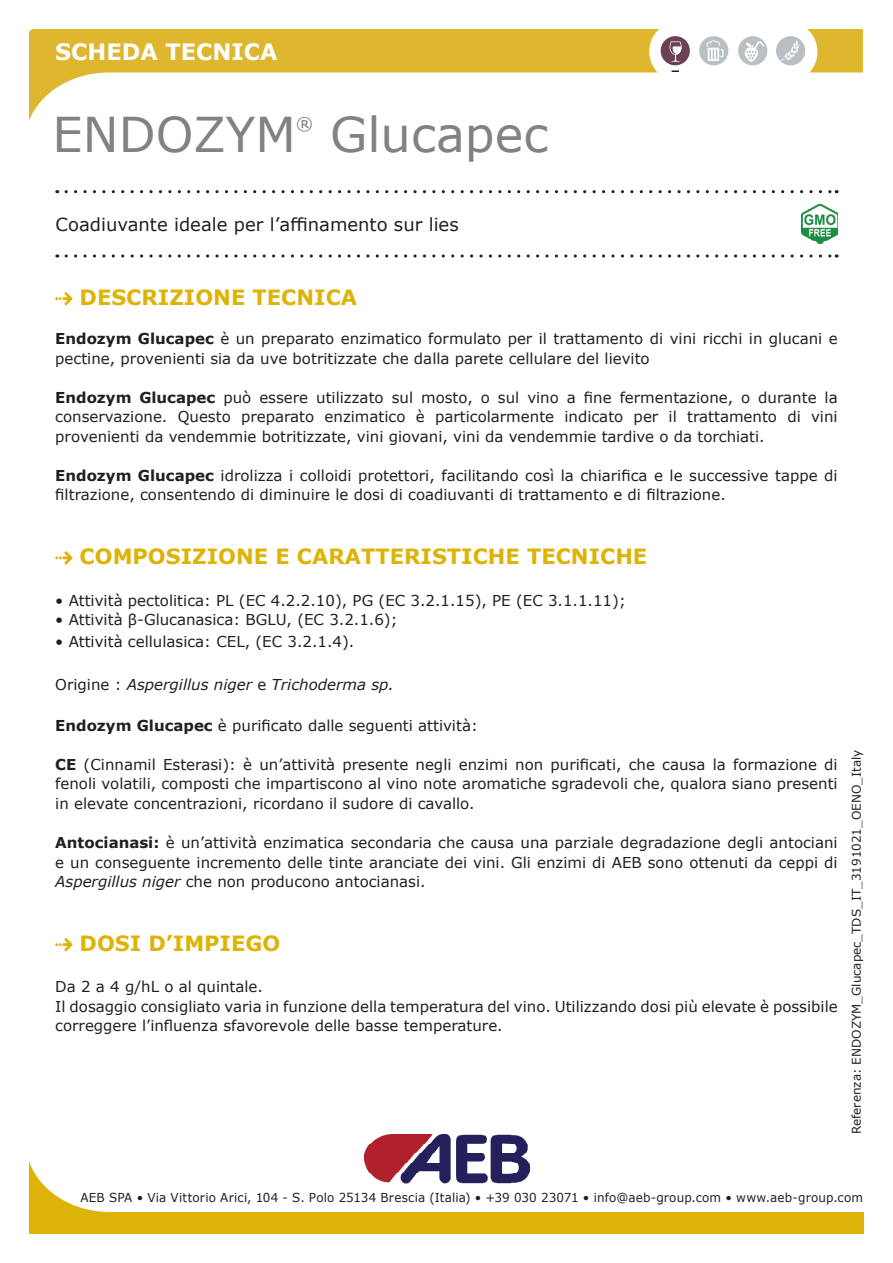
<style>
.page{position:relative;width:893px;height:1263px;background:#fff}
.page>*{position:absolute;margin:0;border:0;box-sizing:border-box;transform-origin:0 0}
.t1{font:48px "Verdana";color:#808285}
.t2{font:700 22.5px "Verdana";color:#fff}
.t3{font:700 21px "Verdana";color:#deb308}
.t4{font:18px "Verdana";color:#231f20}
.t5{font:17.55px "Verdana";color:#808285}
.t6{font:15px/19.5px "Verdana";color:#231f20}
.t7{font:italic 15px "Verdana";color:#231f20}
.t8{font:12.3px "Verdana";letter-spacing:.01em;color:#231f20}
.t9{font:12px "Verdana";color:#231f20}
.s1{font-weight:700}
.s2{font-style:normal}
.s3{font-style:italic}
</style>
<div class="page">
<svg style="left:66px;top:190px;width:771px;height:3px"></svg>
<svg style="left:66px;top:254px;width:771px;height:4px"></svg>
<svg style="left:29px;top:30px;width:834px;height:91px"></svg>
<svg style="left:649px;top:21px;width:167px;height:61px"></svg>
<div style="left:650px;top:22px;width:167px;height:60px;background:#fff;border-radius:30px"></div>
<svg style="left:671px;top:70px;width:8px;height:2px"></svg>
<div style="left:776px;top:36px;width:29px;height:29px;background:#babfc3;border-radius:50%"></div>
<svg style="left:780px;top:40px;width:20px;height:21px"></svg>
<div style="left:738px;top:36px;width:29px;height:29px;background:#babfc3;border-radius:50%"></div>
<div style="left:661px;top:36px;width:29px;height:29px;background:#6c4156;border-radius:50%"></div>
<div style="left:699px;top:36px;width:29px;height:29px;background:#babfc3;border-radius:50%"></div>
<svg style="left:706px;top:40px;width:17px;height:21px"></svg>
<svg style="left:670px;top:41px;width:12px;height:21px"></svg>
<svg style="left:745px;top:41px;width:20px;height:21px"></svg>
<svg style="left:30px;top:1161px;width:834px;height:72px"></svg>
<img style="left:365px;top:1134px;width:164px;height:49px">
<svg style="left:55px;top:292px;width:17px;height:13px"></svg>
<svg style="left:55px;top:551px;width:17px;height:13px"></svg>
<svg style="left:55px;top:938px;width:17px;height:13px"></svg>
<img style="left:802px;top:204px;width:36px;height:39px">
<h2 class="t2" style="left:55px;top:36px;width:224px">SCHEDA TECNICA</h2>
<h1 class="t1" style="left:52px;top:101px;width:245px">ENDOZYM</h1>
<p class="t5" style="left:296px;top:111px;width:19px">®</p>
<h1 class="t1" style="left:330px;top:101px;width:220px">Glucapec</h1>
<p class="t4" style="left:56px;top:212px;width:405px">Coadiuvante ideale per l’affinamento sur lies</p>
<h3 class="t3" style="left:80px;top:283px;width:279px">DESCRIZIONE TECNICA</h3>
<p class="t6" style="left:55px;top:329px;width:784px"><span class="s1">Endozym Glucapec</span> è un preparato enzimatico formulato per il trattamento di vini ricchi in glucani e pectine, provenienti sia da uve botritizzate che dalla parete cellulare del lievito</p>
<p class="t6" style="left:55px;top:387px;width:784px;text-align:justify"><span class="s1">Endozym Glucapec</span> può essere utilizzato sul mosto, o sul vino a fine fermentazione, o durante la conservazione. Questo preparato enzimatico è particolarmente indicato per il trattamento di vini provenienti da vendemmie botritizzate, vini giovani, vini da vendemmie tardive o da torchiati.</p>
<p class="t6" style="left:55px;top:465px;width:784px"><span class="s1">Endozym Glucapec</span> idrolizza i colloidi protettori, facilitando così la chiarifica e le successive tappe di filtrazione, consentendo di diminuire le dosi di coadiuvanti di trattamento e di filtrazione.</p>
<h3 class="t3" style="left:80px;top:542px;width:569px">COMPOSIZIONE E CARATTERISTICHE TECNICHE</h3>
<p class="t6" style="left:55px;top:590px;width:572px">• Attività pectolitica: PL (EC 4.2.2.10), PG (EC 3.2.1.15), PE (EC 3.1.1.11);</p>
<p class="t6" style="left:55px;top:610px;width:344px">• Attività β-Glucanasica: BGLU, (EC 3.2.1.6);</p>
<p class="t6" style="left:55px;top:631px;width:301px">• Attività cellulasica: CEL, (EC 3.2.1.4).</p>
<p class="t7" style="left:55px;top:674px;width:340px"><span class="s2">Origine :</span> Aspergillus niger <span class="s2">e</span> Trichoderma sp.</p>
<p class="t6" style="left:55px;top:716px;width:424px"><span class="s1">Endozym Glucapec</span> è purificato dalle seguenti attività:</p>
<p class="t6" style="left:55px;top:755px;width:784px;text-align:justify"><span class="s1">CE</span> (Cinnamil Esterasi): è un’attività presente negli enzimi non purificati, che causa la formazione di fenoli volatili, composti che impartiscono al vino note aromatiche sgradevoli che, qualora siano presenti in elevate concentrazioni, ricordano il sudore di cavallo.</p>
<p class="t6" style="left:55px;top:833px;width:784px;text-align:justify"><span class="s1">Antocianasi:</span> è un’attività enzimatica secondaria che causa una parziale degradazione degli antociani e un conseguente incremento delle tinte aranciate dei vini. Gli enzimi di AEB sono ottenuti da ceppi di <span class="s3">Aspergillus niger</span> che non producono antocianasi.</p>
<h3 class="t3" style="left:80px;top:929px;width:202px">DOSI D’IMPIEGO</h3>
<p class="t6" style="left:55px;top:977px;width:784px">Da 2 a 4 g/hL o al quintale.<br>Il dosaggio consigliato varia in funzione della temperatura del vino. Utilizzando dosi più elevate è possibile correggere l’influenza sfavorevole delle basse temperature.</p>
<p class="t9" style="left:848px;top:1134px;width:386px;rotate:-90deg">Referenza: ENDOZYM_Glucapec_TDS_IT_3191021_OENO_Italy</p>
<p class="t8" style="left:80px;top:1189px;width:784px">AEB SPA • Via Vittorio Arici, 104 - S. Polo 25134 Brescia (Italia) • +39 030 23071 • info@aeb-group.com • www.aeb-group.com</p>
</div>
